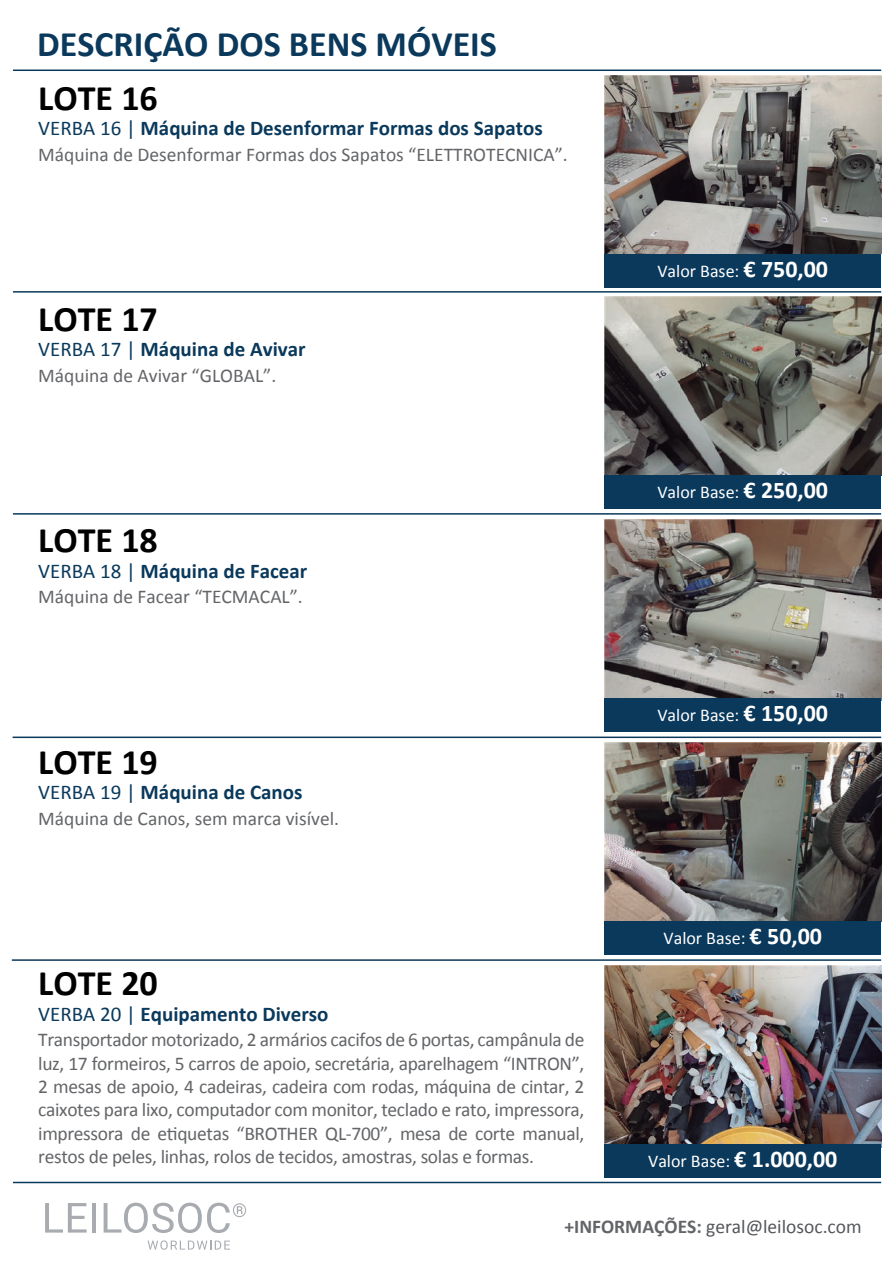
<style>
.page{position:relative;width:893px;height:1263px;background:#fff}
.page>*{position:absolute;margin:0;border:0;box-sizing:border-box;transform-origin:0 0}
.t1{font:700 36px "Calibri";color:#000}
.t2{font:700 36px "Calibri";color:#0a395c}
.t3{font:700 21px "Calibri";color:#0a395c}
.t4{font:19.5px/23.4px "Calibri";color:#636568;text-align:justify}
.t5{font:19.5px "Calibri";color:#55575c}
.t6{font:18px "Calibri";color:#fff}
.s1{font-weight:400}
.s2{font-weight:700;font-size:24px}
.s3{font-weight:700;color:#636568}
</style>
<div class="page">
<img style="left:605px;top:742px;width:276px;height:179px">
<img style="left:605px;top:965px;width:276px;height:179px">
<img style="left:605px;top:519px;width:276px;height:179px">
<img style="left:605px;top:297px;width:276px;height:178px">
<img style="left:605px;top:75px;width:276px;height:179px">
<hr style="left:13px;top:70px;width:868px;height:1px;background:#0a395c">
<hr style="left:13px;top:291px;width:868px;height:2px;background:#0a395c">
<hr style="left:13px;top:513px;width:868px;height:2px;background:#0a395c">
<hr style="left:13px;top:736px;width:868px;height:2px;background:#0a395c">
<hr style="left:12px;top:959px;width:869px;height:2px;background:#0a395c">
<hr style="left:13px;top:1182px;width:868px;height:1px;background:#0a395c">
<div style="left:605px;top:254px;width:276px;height:33px;background:#0a395c"></div>
<div style="left:605px;top:475px;width:276px;height:34px;background:#0a395c"></div>
<div style="left:605px;top:698px;width:276px;height:34px;background:#0a395c"></div>
<div style="left:605px;top:921px;width:276px;height:34px;background:#0a395c"></div>
<div style="left:605px;top:1144px;width:276px;height:33px;background:#0a395c"></div>
<svg style="left:45px;top:1203px;width:42px;height:29px"></svg>
<hr style="left:92px;top:1203px;width:4px;height:29px;background:#a8abaf">
<svg style="left:104px;top:1203px;width:142px;height:30px"></svg>
<svg style="left:148px;top:1240px;width:82px;height:10px"></svg>
<h1 class="t2" style="left:37px;top:18px;width:461px">DESCRIÇÃO DOS BENS MÓVEIS</h1>
<h1 class="t1" style="left:38px;top:72px;width:121px">LOTE 16</h1>
<p class="t3" style="left:38px;top:113px;width:506px"><span class="s1">VERBA 16 |</span> Máquina de Desenformar Formas dos Sapatos</p>
<p class="t4" style="left:38px;top:141px;width:531px">Máquina de Desenformar Formas dos Sapatos “ELETTROTECNICA”.</p>
<h1 class="t1" style="left:38px;top:294px;width:121px">LOTE 17</h1>
<p class="t3" style="left:38px;top:335px;width:269px"><span class="s1">VERBA 17 |</span> Máquina de Avivar</p>
<p class="t4" style="left:38px;top:363px;width:239px">Máquina de Avivar “GLOBAL”.</p>
<h1 class="t1" style="left:38px;top:515px;width:121px">LOTE 18</h1>
<p class="t3" style="left:38px;top:556px;width:270px"><span class="s1">VERBA 18 |</span> Máquina de Facear</p>
<p class="t4" style="left:38px;top:584px;width:266px">Máquina de Facear “TECMACAL”.</p>
<h1 class="t1" style="left:38px;top:736px;width:121px">LOTE 19</h1>
<p class="t3" style="left:38px;top:777px;width:266px"><span class="s1">VERBA 19 |</span> Máquina de Canos</p>
<p class="t4" style="left:38px;top:806px;width:302px">Máquina de Canos, sem marca visível.</p>
<h1 class="t1" style="left:38px;top:958px;width:121px">LOTE 20</h1>
<p class="t3" style="left:38px;top:999px;width:292px"><span class="s1">VERBA 20 |</span> Equipamento Diverso</p>
<p class="t4" style="left:38px;top:1027px;width:548px">Transportador motorizado, 2 armários cacifos de 6 portas, campânula de luz, 17 formeiros, 5 carros de apoio, secretária, aparelhagem “INTRON”, 2 mesas de apoio, 4 cadeiras, cadeira com rodas, máquina de cintar, 2 caixotes para lixo, computador com monitor, teclado e rato, impressora, impressora de etiquetas “BROTHER QL-700”, mesa de corte manual, restos de peles, linhas, rolos de tecidos, amostras, solas e formas.</p>
<p class="t6" style="left:657px;top:260px;width:172px">Valor Base: <span class="s2">€ 750,00</span></p>
<p class="t6" style="left:657px;top:481px;width:172px">Valor Base: <span class="s2">€ 250,00</span></p>
<p class="t6" style="left:657px;top:704px;width:172px">Valor Base: <span class="s2">€ 150,00</span></p>
<p class="t6" style="left:663px;top:927px;width:160px">Valor Base: <span class="s2">€ 50,00</span></p>
<p class="t6" style="left:648px;top:1149px;width:191px">Valor Base: <span class="s2">€ 1.000,00</span></p>
<p class="t5" style="left:564px;top:1215px;width:299px"><span class="s3">+INFORMAÇÕES:</span> geral@leilosoc.com</p>
</div>
